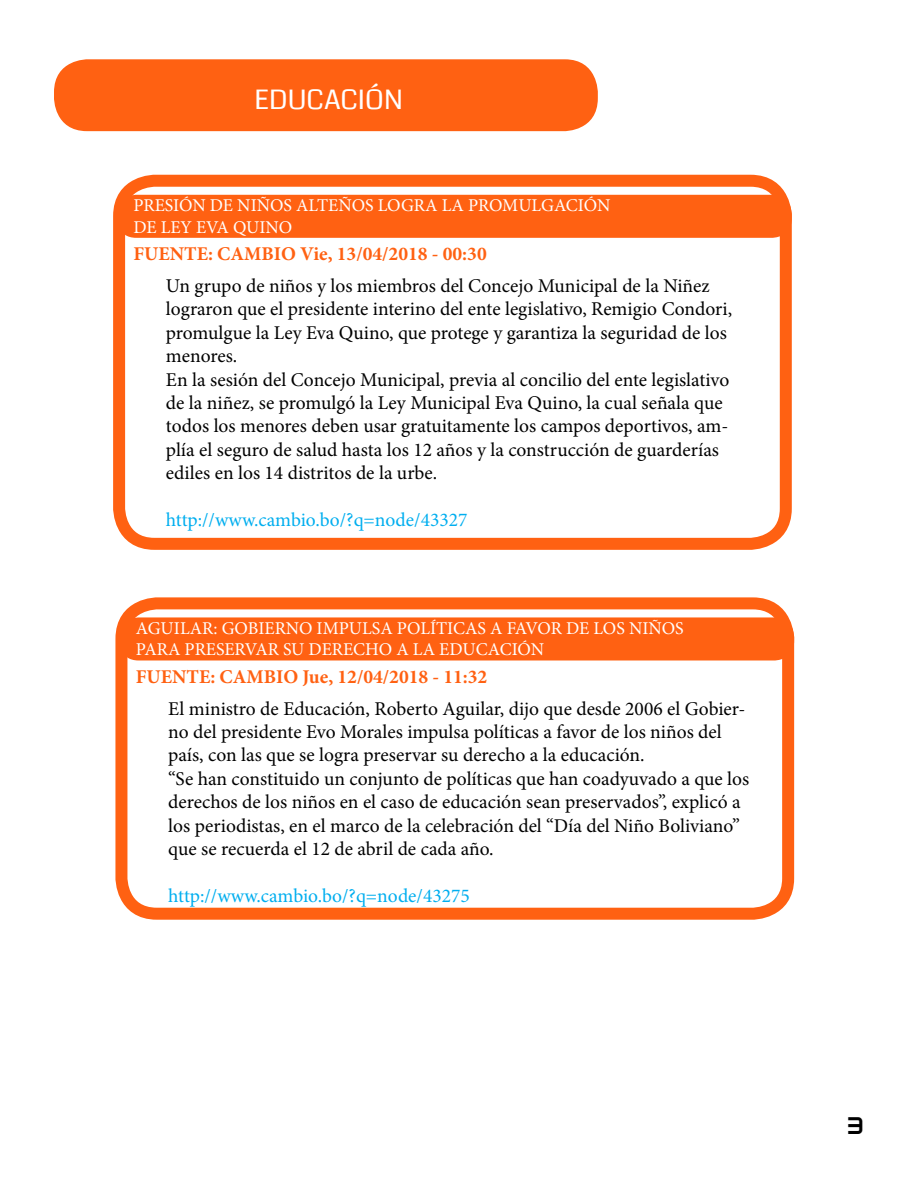
<style>
.page{position:relative;width:918px;height:1188px;background:#fff}
.page>*{position:absolute;margin:0;border:0;box-sizing:border-box;transform-origin:0 0}
.t1{font:27px "Coda";color:#fff}
.t2{font:24px "Audiowide";color:#000}
.t3{font:19.5px/23.4px "Minion Pro";color:#000}
.t4{font:19.5px "Minion Pro";color:#00aeef}
.t5{font:700 19.5px "Minion Pro";color:#ff6112}
.t6{font:18px "Minion Pro";color:#fff}
</style>
<div class="page">
<div style="left:113px;top:175px;width:679px;height:375px;border:12px solid #ff6112;border-radius:35px"></div>
<div style="left:115px;top:597px;width:679px;height:323px;border:12px solid #ff6112;border-radius:35px"></div>
<div style="left:117px;top:195px;width:675px;height:43px;background:#ff6112;border-radius:20px"></div>
<div style="left:119px;top:617px;width:675px;height:43px;background:#ff6112;border-radius:20px"></div>
<div style="left:54px;top:59px;width:544px;height:72px;background:#ff6112;border-radius:33px"></div>
<p class="t1" style="left:255px;top:81px;width:150px">EDUCACIÓN</p>
<p class="t6" style="left:133px;top:193px;width:478px">PRESIÓN DE NIÑOS ALTEÑOS LOGRA LA PROMULGACIÓN</p>
<p class="t6" style="left:133px;top:215px;width:160px">DE LEY EVA QUINO</p>
<p class="t5" style="left:133px;top:240px;width:355px">FUENTE: CAMBIO Vie, 13/04/2018 - 00:30</p>
<p class="t3" style="left:166px;top:274px;width:568px">Un grupo de niños y los miembros del Concejo Municipal de la Niñez lograron que el presidente interino del ente legislativo, Remigio Condori, promulgue la Ley Eva Quino, que protege y garantiza la seguridad de los menores.</p>
<p class="t3" style="left:166px;top:368px;width:565px">En la sesión del Concejo Municipal, previa al concilio del ente legislativo de la niñez, se promulgó la Ley Municipal Eva Quino, la cual señala que todos los menores deben usar gratuitamente los campos deportivos, am&shy;plía el seguro de salud hasta los 12 años y la construcción de guarderías ediles en los 14 distritos de la urbe.</p>
<p class="t4" style="left:166px;top:507px;width:303px">http://www.cambio.bo/?q=node/43327</p>
<p class="t6" style="left:136px;top:616px;width:549px">AGUILAR: GOBIERNO IMPULSA POLÍTICAS A FAVOR DE LOS NIÑOS</p>
<p class="t6" style="left:136px;top:638px;width:410px">PARA PRESERVAR SU DERECHO A LA EDUCACIÓN</p>
<p class="t5" style="left:136px;top:663px;width:353px">FUENTE: CAMBIO Jue, 12/04/2018 - 11:32</p>
<p class="t3" style="left:168px;top:697px;width:579px">El ministro de Educación, Roberto Aguilar, dijo que desde 2006 el Gobier&shy;no del presidente Evo Morales impulsa políticas a favor de los niños del país, con las que se logra preservar su derecho a la educación.</p>
<p class="t3" style="left:168px;top:767px;width:582px">“Se han constituido un conjunto de políticas que han coadyuvado a que los derechos de los niños en el caso de educación sean preservados”, explicó a los periodistas, en el marco de la celebración del “Día del Niño Boliviano” que se recuerda el 12 de abril de cada año.</p>
<p class="t4" style="left:168px;top:883px;width:303px">http://www.cambio.bo/?q=node/43275</p>
<p class="t2" style="left:847px;top:1110px;width:19px">3</p>
</div>
